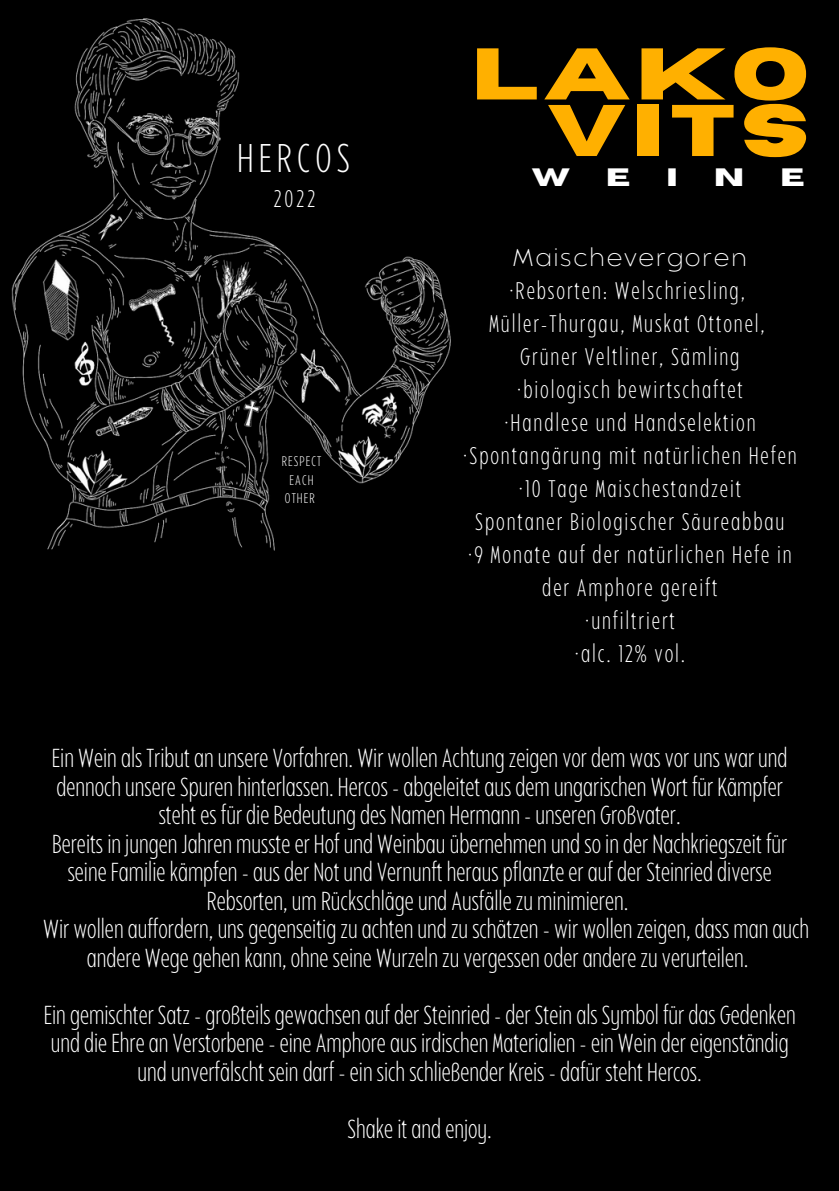
<style>
.page{position:relative;width:839px;height:1191px;background:#fff}
.page>*{position:absolute;margin:0;border:0;box-sizing:border-box;transform-origin:0 0}
.t1{font:700 73px "Horizon";letter-spacing:.075em;color:#ffb000}
.t2{font:200 condensed 40px "Balgin";letter-spacing:.125em;color:#fff}
.t3{font:200 condensed 26px/28.4px "Balgin";color:#fff;text-align:center}
.t4{font:700 25px "Horizon";color:#fff}
.t5{font:200 condensed 24px/33px "Balgin";letter-spacing:.075em;color:#fff;text-align:center}
.t6{font:200 condensed 14px "Balgin";letter-spacing:.075em;color:#fff}
.s1{font-stretch:normal}
</style>
<div class="page">
<div style="left:0;top:0;width:838px;height:1191px;background:#000"></div>
<img style="left:11px;top:18px;width:440px;height:533px">
<h3 class="t2" style="left:237px;top:142px;width:115px">HERCOS</h3>
<h3 class="t5" style="left:274px;top:184px;width:43px">2022</h3>
<h4 class="t6" style="left:282px;top:455px;width:41px">RESPECT</h4>
<h4 class="t6" style="left:289px;top:474px;width:25px">EACH</h4>
<h4 class="t6" style="left:285px;top:493px;width:31px">OTHER</h4>
<p class="t1" style="left:471px;top:38px;width:339px">LAKO</p>
<p class="t1" style="left:547px;top:95px;width:263px">VITS</p>
<h1 class="t4" style="left:606px;top:165px;width:26px">E</h1>
<h1 class="t4" style="left:666px;top:165px;width:13px">I</h1>
<h1 class="t4" style="left:714px;top:165px;width:31px">N</h1>
<h1 class="t4" style="left:780px;top:165px;width:26px">E</h1>
<h1 class="t4" style="left:531px;top:165px;width:40px">W</h1>
<p class="t5" style="left:463px;top:243px;width:335px"><span class="s1">Maischevergoren </span>·Rebsorten: Welschriesling,<br>Müller-Thurgau, Muskat Ottonel,<br>Grüner Veltliner, Sämling<br>·biologisch bewirtschaftet<br>·Handlese und Handselektion ·Spontangärung mit natürlichen Hefen ·10 Tage Maischestandzeit<br>Spontaner Biologischer Säureabbau<br>·9 Monate auf der natürlichen Hefe in der Amphore gereift<br>·unfiltriert<br>·alc. 12% vol.</p>
<h2 class="t3" style="left:52px;top:746px;width:737px">Ein Wein als Tribut an unsere Vorfahren. Wir wollen Achtung zeigen vor dem was vor uns war und</h2>
<h2 class="t3" style="left:56px;top:775px;width:728px">dennoch unsere Spuren hinterlassen. Hercos - abgeleitet aus dem ungarischen Wort für Kämpfer</h2>
<h2 class="t3" style="left:159px;top:803px;width:523px">steht es für die Bedeutung des Namen Hermann - unseren Großvater.</h2>
<h2 class="t3" style="left:52px;top:832px;width:736px">Bereits in jungen Jahren musste er Hof und Weinbau übernehmen und so in der Nachkriegszeit für</h2>
<h2 class="t3" style="left:68px;top:860px;width:705px">seine Familie kämpfen - aus der Not und Vernunft heraus pflanzte er auf der Steinried diverse</h2>
<h2 class="t3" style="left:207px;top:889px;width:423px">Rebsorten, um Rückschläge und Ausfälle zu minimieren.</h2>
<h2 class="t3" style="left:43px;top:917px;width:767px">Wir wollen auffordern, uns gegenseitig zu achten und zu schätzen - wir wollen zeigen, dass man auch</h2>
<h2 class="t3" style="left:87px;top:946px;width:663px">andere Wege gehen kann, ohne seine Wurzeln zu vergessen oder andere zu verurteilen.</h2>
<p class="t3" style="left:44px;top:1003px;width:753px">Ein gemischter Satz - großteils gewachsen auf der Steinried - der Stein als Symbol für das Gedenken und die Ehre an Verstorbene - eine Amphore aus irdischen Materialien - ein Wein der eigenständig und unverfälscht sein darf - ein sich schließender Kreis - dafür steht Hercos.</p>
<p class="t3" style="left:347px;top:1117px;width:146px">Shake it and enjoy.</p>
</div>
